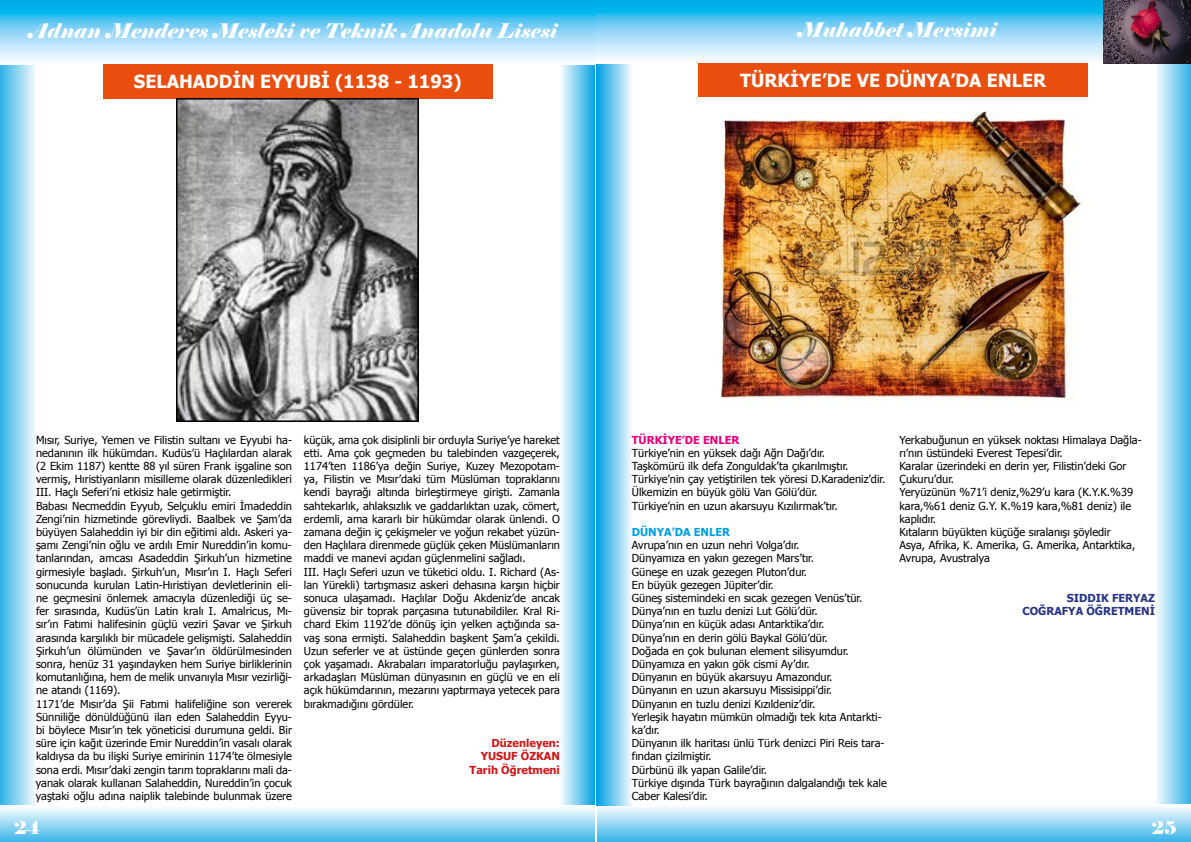
<style>
.page{position:relative;width:1191px;height:842px;background:#fff}
.page>*{position:absolute;margin:0;border:0;box-sizing:border-box;transform-origin:0 0}
.t1{font:italic 20px "Elephant";color:#fff}
.t2{font:700 18px "Tahoma";color:#fff}
.t3{font:18px "Elephant";color:#fff}
.t4{font:11px/13.2px "Tahoma";color:#000}
.t5{font:700 11px/13.2px "Tahoma";color:#cd171a;text-align:right}
.t6{font:700 11px/13.2px "Tahoma";color:#283583;text-align:right}
.t7{font:700 11px "Tahoma";color:#e6007d}
.t8{font:700 11px "Tahoma";color:#009fe3}
</style>
<div class="page">
<div style="left:0;top:806px;width:595px;height:36px;background:linear-gradient(to bottom,#fcfefe,#40b7ea)"></div>
<div style="left:597px;top:806px;width:594px;height:36px;background:linear-gradient(to bottom,#f8fcfe,#3cb5e9)"></div>
<svg style="left:597px;top:65px;width:35px;height:741px;background:#7bcdf0"></svg>
<div style="left:0;top:63px;width:36px;height:741px;background:linear-gradient(to right,#33b2e8,#eef8fd)"></div>
<svg style="left:561px;top:65px;width:34px;height:740px;background:#81cff0"></svg>
<div style="left:1155px;top:63px;width:36px;height:740px;background:linear-gradient(to right,#fafcfe,#3ab4e9)"></div>
<svg style="left:0;top:0;width:595px;height:65px;background:#80d2f2"></svg>
<svg style="left:595px;top:0;width:508px;height:60px;background:#7dd2f5"></svg>
<img style="left:1103px;top:0;width:88px;height:63px">
<div style="left:103px;top:65px;width:390px;height:34px;background:#e94e0f"></div>
<div style="left:698px;top:63px;width:390px;height:34px;background:#e94e0f"></div>
<img style="left:177px;top:99px;width:242px;height:322px">
<img style="left:721px;top:111px;width:361px;height:292px">
<h1 class="t1" style="left:28px;top:19px;width:530px">Adnan Menderes Mesleki ve Teknik Anadolu Lisesi</h1>
<h1 class="t1" style="left:797px;top:17px;width:201px">Muhabbet Mevsimi</h1>
<h2 class="t2" style="left:134px;top:69px;width:329px">SELAHADDIN EYYUBI (1138 - 1193)</h2>
<h2 class="t2" style="left:740px;top:68px;width:307px">TÜRKİYE’DE VE DÜNYA’DA ENLER</h2>
<p class="t4" style="left:36px;top:432px;width:257px">Mısır, Suriye, Yemen ve Filistin sultanı ve Eyyubi ha&shy;nedanının ilk hükümdarı. Kudüs’ü Haçlılardan alarak (2 Ekim 1187) kentte 88 yıl süren Frank işgaline son vermiş, Hıristiyanların misilleme olarak düzenledikleri III. Haçlı Seferi’ni etkisiz hale getirmiştir.<br>Babası Necmeddin Eyyub, Selçuklu emiri İmadeddin Zengi’nin hizmetinde görevliydi. Baalbek ve Şam’da büyüyen Salaheddin iyi bir din eğitimi aldı. Askeri ya&shy;şamı Zengi’nin oğlu ve ardılı Emir Nureddin’in komu&shy;tanlarından, amcası Asadeddin Şirkuh’un hizmetine girmesiyle başladı. Şirkuh’un, Mısır’ın I. Haçlı Seferi sonucunda kurulan Latin-Hıristiyan devletlerinin eli&shy;ne geçmesini önlemek amacıyla düzenlediği üç se&shy;fer sırasında, Kudüs’ün Latin kralı I. Amalricus, Mı&shy;sır’ın Fatımi halifesinin güçlü veziri Şavar ve Şirkuh arasında karşılıklı bir mücadele gelişmişti. Salaheddin Şirkuh’un ölümünden ve Şavar’ın öldürülmesinden sonra, henüz 31 yaşındayken hem Suriye birliklerinin komutanlığına, hem de melik unvanıyla Mısır vezirliği&shy;ne atandı (1169).<br>1171’de Mısır’da Şii Fatımi halifeliğine son vererek Sünniliğe dönüldüğünü ilan eden Salaheddin Eyyu&shy;bi böylece Mısır’ın tek yöneticisi durumuna geldi. Bir süre için kağıt üzerinde Emir Nureddin’in vasalı olarak kaldıysa da bu ilişki Suriye emirinin 1174’te ölmesiyle sona erdi. Mısır’daki zengin tarım topraklarını mali da&shy;yanak olarak kullanan Salaheddin, Nureddin’in çocuk yaştaki oğlu adına naiplik talebinde bulunmak üzere</p>
<p class="t4" style="left:304px;top:432px;width:257px">küçük, ama çok disiplinli bir orduyla Suriye’ye hareket etti. Ama çok geçmeden bu talebinden vazgeçerek, 1174’ten 1186’ya değin Suriye, Kuzey Mezopotam&shy;ya, Filistin ve Mısır’daki tüm Müslüman topraklarını kendi bayrağı altında birleştirmeye girişti. Zamanla sahtekarlık, ahlaksızlık ve gaddarlıktan uzak, cömert, erdemli, ama kararlı bir hükümdar olarak ünlendi. O zamana değin iç çekişmeler ve yoğun rekabet yüzün&shy;den Haçlılara direnmede güçlük çeken Müslümanların maddi ve manevi açıdan güçlenmelini sağladı.<br>III. Haçlı Seferi uzun ve tüketici oldu. I. Richard (As&shy;lan Yürekli) tartışmasız askeri dehasına karşın hiçbir sonuca ulaşamadı. Haçlılar Doğu Akdeniz’de ancak güvensiz bir toprak parçasına tutunabildiler. Kral Ri&shy;chard Ekim 1192’de dönüş için yelken açtığında sa&shy;vaş sona ermişti. Salaheddin başkent Şam’a çekildi.<br>Uzun seferler ve at üstünde geçen günlerden sonra çok yaşamadı. Akrabaları imparatorluğu paylaşırken, arkadaşları Müslüman dünyasının en güçlü ve en eli açık hükümdarının, mezarını yaptırmaya yetecek para bırakmadığını gördüler.</p>
<p class="t5" style="left:469px;top:736px;width:92px">Düzenleyen:<br>YUSUF ÖZKAN<br>Tarih Öğretmeni</p>
<p class="t7" style="left:632px;top:432px;width:109px">TÜRKİYE’DE ENLER</p>
<p class="t4" style="left:632px;top:446px;width:255px">Türkiye’nin en yüksek dağı Ağrı Dağı’dır.<br>Taşkömürü ilk defa Zonguldak’ta çıkarılmıştır.<br>Türkiye’nin çay yetiştirilen tek yöresi D.Karadeniz’dir.<br>Ülkemizin en büyük gölü Van Gölü’dür.<br>Türkiye’nin en uzun akarsuyu Kızılırmak’tır.</p>
<p class="t8" style="left:632px;top:524px;width:100px">DÜNYA’DA ENLER</p>
<p class="t4" style="left:632px;top:538px;width:256px">Avrupa’nın en uzun nehri Volga’dır.<br>Dünyamıza en yakın gezegen Mars’tır.<br>Güneşe en uzak gezegen Pluton’dur.<br>En büyük gezegen Jüpiter’dir.<br>Güneş sistemindeki en sıcak gezegen Venüs’tür.<br>Dünya’nın en tuzlu denizi Lut Gölü’dür.<br>Dünya’nın en küçük adası Antarktika’dır.<br>Dünya’nın en derin gölü Baykal Gölü’dür.<br>Doğada en çok bulunan element silisyumdur.<br>Dünyamıza en yakın gök cismi Ay’dır.<br>Dünyanın en büyük akarsuyu Amazondur.<br>Dünyanın en uzun akarsuyu Missisippi’dir.<br>Dünyanın en tuzlu denizi Kızıldeniz’dir.<br>Yerleşik hayatın mümkün olmadığı tek kıta Antarkti&shy;ka’dır.<br>Dünyanın ilk haritası ünlü Türk denizci Piri Reis tara&shy;fından çizilmiştir.<br>Dürbünü ilk yapan Galile’dir.<br>Türkiye dışında Türk bayrağının dalgalandığı tek kale Caber Kalesi’dir.</p>
<p class="t4" style="left:899px;top:432px;width:244px">Yerkabuğunun en yüksek noktası Himalaya Dağla&shy;rı’nın üstündeki Everest Tepesi’dir.<br>Karalar üzerindeki en derin yer, Filistin’deki Gor Çukuru’dur.<br>Yeryüzünün %71’i deniz,%29’u kara (K.Y.K.%39 kara,%61 deniz G.Y. K.%19 kara,%81 deniz) ile kaplıdır.<br>Kıtaların büyükten küçüğe sıralanışı şöyledir<br>Asya, Afrika, K. Amerika, G. Amerika, Antarktika, Avrupa, Avustralya</p>
<p class="t6" style="left:1022px;top:591px;width:134px">SIDDIK FERYAZ<br>COĞRAFYA ÖĞRETMENİ</p>
<h2 class="t3" style="left:14px;top:816px;width:27px">24</h2>
<h2 class="t3" style="left:1151px;top:816px;width:27px">25</h2>
</div>
